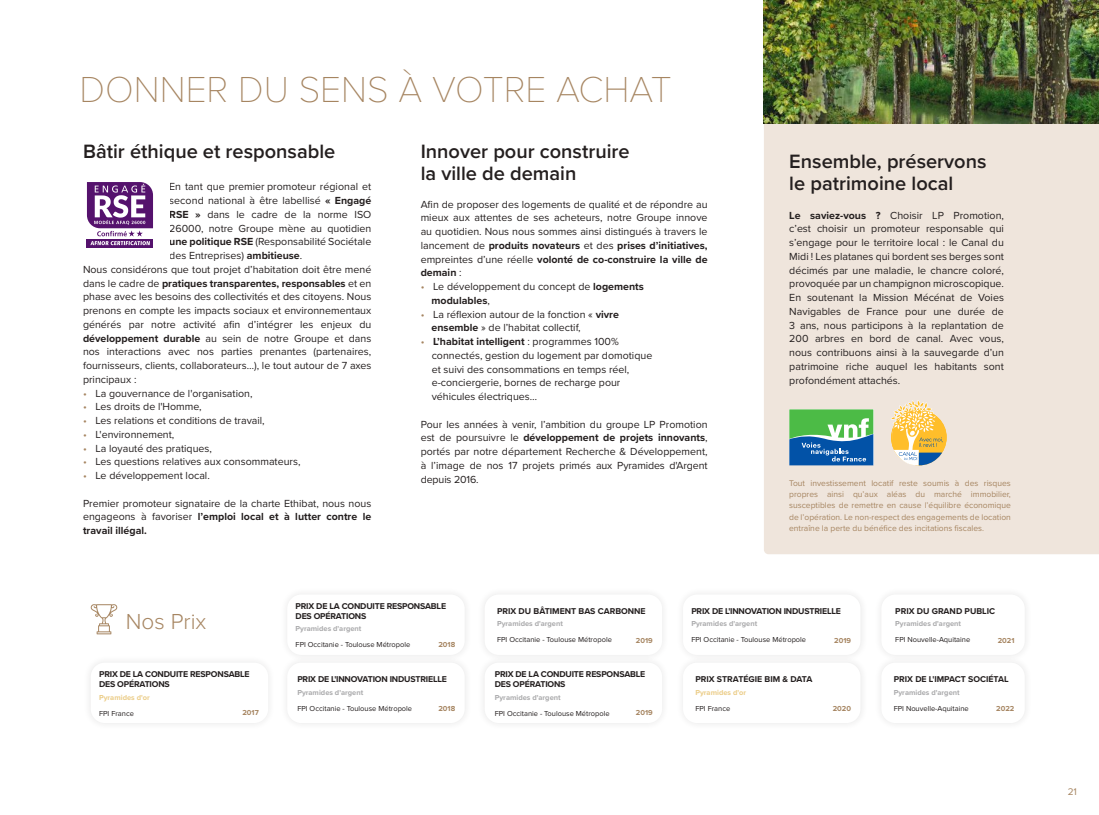
<style>
.page{position:relative;width:1099px;height:815px;background:#fff}
.page>*{position:absolute;margin:0;border:0;box-sizing:border-box;transform-origin:0 0}
.t1{font:100 37.5px "Proxima Nova T";color:#a68561}
.t2{font:300 22.5px "Proxima Nova";color:#a68561}
.t3{font:600 20px/22.5px "Proxima Nova";color:#241f1f}
.t4{font:10.62px/13.8px "Proxima Nova";color:#241f1f;text-align:justify}
.t5{font:700 10.62px "Proxima Nova";color:#241f1f}
.t6{font:10px "Proxima Nova";color:#a68561}
.t7{font:700 8.75px/10px "Proxima Nova";letter-spacing:-.02em;color:#241f1f}
.t8{font:700 8.75px "Proxima Nova";color:#241f1f}
.t9{font:8.5px/11.2px "Proxima Nova";color:#a68561;text-align:justify}
.t10{font:7.5px "Proxima Nova";color:#241f1f}
.t11{font:700 7.5px "Proxima Nova";color:#aaaaac}
.t12{font:700 7.5px "Proxima Nova";color:#a68561}
.t13{font:700 7.5px "Proxima Nova";color:#ebcc87}
.s1{font-weight:700}
.s2{font-weight:400}
.s3{color:#a68561}
</style>
<div class="page">
<svg style="left:87px;top:245px;width:66px;height:2px"></svg>
<svg style="left:87px;top:182px;width:66px;height:63px"></svg>
<div style="left:764px;top:124px;width:334px;height:430px;background:#efe5dc"></div>
<img style="left:763px;top:0;width:335px;height:124px">
<svg style="left:890px;top:401px;width:56px;height:65px"></svg>
<svg style="left:789px;top:409px;width:84px;height:56px"></svg>
<div style="left:873px;top:655px;width:159px;height:76px;background:#fbfbfb"></div>
<div style="left:881px;top:663px;width:143px;height:60px;background:#fff;border-radius:14px"></div>
<div style="left:873px;top:587px;width:159px;height:76px;background:#f9f9f9"></div>
<div style="left:881px;top:594px;width:143px;height:61px;background:#fff;border-radius:14px"></div>
<div style="left:675px;top:655px;width:192px;height:76px;background:#fafafa"></div>
<div style="left:683px;top:663px;width:177px;height:60px;background:#fff;border-radius:14px"></div>
<div style="left:675px;top:587px;width:192px;height:76px;background:#f8f7f7"></div>
<div style="left:683px;top:594px;width:177px;height:61px;background:#fff;border-radius:14px"></div>
<div style="left:477px;top:587px;width:192px;height:76px;background:#fbfbfb"></div>
<div style="left:484px;top:594px;width:178px;height:61px;background:#fff;border-radius:14px"></div>
<div style="left:477px;top:655px;width:192px;height:76px;background:#f8f8f8"></div>
<div style="left:484px;top:663px;width:178px;height:60px;background:#fff;border-radius:14px"></div>
<svg style="left:91px;top:604px;width:26px;height:30px"></svg>
<div style="left:83px;top:655px;width:193px;height:76px;background:#fbfbfb"></div>
<div style="left:91px;top:663px;width:177px;height:60px;background:#fff;border-radius:14px"></div>
<div style="left:279px;top:655px;width:193px;height:76px;background:#fbfbfb"></div>
<div style="left:287px;top:663px;width:177px;height:60px;background:#fff;border-radius:14px"></div>
<div style="left:279px;top:587px;width:193px;height:76px;background:#f8f8f8"></div>
<div style="left:287px;top:594px;width:177px;height:61px;background:#fff;border-radius:14px"></div>
<h1 class="t1" style="left:80px;top:61px;width:593px">DONNER DU SENS À VOTRE ACHAT</h1>
<h3 class="t3" style="left:83px;top:139px;width:254px">Bâtir éthique et responsable</h3>
<p class="t4" style="left:169px;top:179px;width:203px">En tant que premier promoteur régional et</p>
<p class="t4" style="left:169px;top:193px;width:203px">second national à être labellisé <span class="s1">« Engagé</span></p>
<p class="t4" style="left:169px;top:207px;width:203px"><span class="s1">RSE »</span> dans le cadre de la norme ISO</p>
<p class="t4" style="left:169px;top:221px;width:203px">26000, notre Groupe mène au quotidien</p>
<p class="t4" style="left:169px;top:234px;width:203px"><span class="s1">une politique RSE</span> (Responsabilité Sociétale</p>
<p class="t4" style="left:169px;top:248px;width:134px">des Entreprises) <span class="s1">ambitieuse</span>.</p>
<p class="t4" style="left:83px;top:262px;width:290px">Nous considérons que tout projet d’habitation doit être mené</p>
<p class="t5" style="left:83px;top:275px;width:290px"><span class="s2">dans le cadre de</span> pratiques transparentes, responsables <span class="s2">et en</span></p>
<p class="t4" style="left:83px;top:289px;width:290px">phase avec les besoins des collectivités et des citoyens. Nous</p>
<p class="t4" style="left:83px;top:303px;width:290px">prenons en compte les impacts sociaux et environnementaux</p>
<p class="t4" style="left:83px;top:317px;width:290px">générés par notre activité afin d’intégrer les enjeux du</p>
<p class="t4" style="left:83px;top:331px;width:290px"><span class="s1">développement durable</span> au sein de notre Groupe et dans</p>
<p class="t4" style="left:83px;top:344px;width:290px">nos interactions avec nos parties prenantes (partenaires,</p>
<p class="t4" style="left:83px;top:358px;width:290px">fournisseurs, clients, collaborateurs…), le tout autour de 7 axes</p>
<p class="t4" style="left:83px;top:372px;width:55px">principaux :</p>
<p class="t4" style="left:83px;top:386px;width:171px"><span class="s3">•</span> La gouvernance de l'organisation,</p>
<p class="t4" style="left:83px;top:399px;width:120px"><span class="s3">•</span> Les droits de l'Homme,</p>
<p class="t4" style="left:83px;top:413px;width:183px"><span class="s3">•</span> Les relations et conditions de travail,</p>
<p class="t4" style="left:83px;top:427px;width:93px"><span class="s3">•</span> L'environnement,</p>
<p class="t4" style="left:83px;top:441px;width:130px"><span class="s3">•</span> La loyauté des pratiques,</p>
<p class="t4" style="left:83px;top:454px;width:219px"><span class="s3">•</span> Les questions relatives aux consommateurs,</p>
<p class="t4" style="left:83px;top:468px;width:128px"><span class="s3">•</span> Le développement local.</p>
<p class="t4" style="left:83px;top:496px;width:290px">Premier promoteur signataire de la charte Ethibat, nous nous engageons à favoriser <span class="s1">l’emploi local et à lutter contre le travail illégal.</span></p>
<h3 class="t3" style="left:421px;top:139px;width:210px">Innover pour construire la ville de demain</h3>
<p class="t4" style="left:421px;top:197px;width:288px">Afin de proposer des logements de qualité et de répondre au mieux aux attentes de ses acheteurs, notre Groupe innove au quotidien. Nous nous sommes ainsi distingués à travers le lancement de <span class="s1">produits novateurs</span> et des <span class="s1">prises d’initiatives, </span>empreintes d’une réelle <span class="s1">volonté de co-construire la ville de demain</span> :</p>
<p class="t4" style="left:431px;top:279px;width:214px;text-indent:-11px"><span class="s3">•</span> Le développement du concept de <span class="s1">logements modulables</span>,</p>
<p class="t4" style="left:431px;top:307px;width:189px;text-indent:-11px"><span class="s3">•</span> La réflexion autour de la fonction « <span class="s1">vivre ensemble</span> » de l’habitat collectif,</p>
<p class="t4" style="left:431px;top:334px;width:222px;text-align:left;text-indent:-11px"><span class="s3">•</span> <span class="s1">L’habitat intelligent</span> : programmes 100% connectés, gestion du logement par domotique et suivi des consommations en temps réel, e-conciergerie, bornes de recharge pour véhicules électriques…</p>
<p class="t4" style="left:421px;top:417px;width:288px">Pour les années à venir, l’ambition du groupe LP Promotion est de poursuivre le <span class="s1">développement de projets innovants</span>, portés par notre département Recherche &amp; Développement, à l’image de nos 17 projets primés aux Pyramides d'Argent depuis 2016.</p>
<h3 class="t3" style="left:789px;top:149px;width:199px">Ensemble, préservons le patrimoine local</h3>
<p class="t4" style="left:789px;top:208px;width:216px"><span class="s1">Le saviez-vous ?</span> Choisir LP Promotion, c’est choisir un promoteur responsable qui s’engage pour le territoire local : le Canal du Midi ! Les platanes qui bordent ses berges sont décimés par une maladie, le chancre coloré, provoquée par un champignon microscopique.<br>En soutenant la Mission Mécénat de Voies Navigables de France pour une durée de 3 ans, nous participons à la replantation de 200 arbres en bord de canal. Avec vous, nous contribuons ainsi à la sauvegarde d’un patrimoine riche auquel les habitants sont profondément attachés.</p>
<p class="t9" style="left:789px;top:477px;width:223px">Tout investissement locatif reste soumis à des risques propres ainsi qu’aux aléas du marché immobilier, susceptibles de remettre en cause l’équilibre économique de l’opération. Le non-respect des engagements de location entraîne la perte du bénéfice des incitations fiscales.</p>
<h2 class="t2" style="left:126px;top:605px;width:82px">Nos Prix</h2>
<p class="t7" style="left:99px;top:669px;width:152px">PRIX DE LA CONDUITE RESPONSABLE<br>DES OPÉRATIONS</p>
<p class="t13" style="left:99px;top:691px;width:52px">Pyramides d'or</p>
<p class="t10" style="left:99px;top:707px;width:36px">FPI France</p>
<p class="t12" style="left:242px;top:707px;width:18px">2017</p>
<p class="t7" style="left:295px;top:601px;width:152px">PRIX DE LA CONDUITE RESPONSABLE<br>DES OPÉRATIONS</p>
<p class="t11" style="left:295px;top:623px;width:67px">Pyramides d'argent</p>
<p class="t10" style="left:295px;top:639px;width:116px">FPI Occitanie - Toulouse Métropole</p>
<p class="t12" style="left:438px;top:639px;width:18px">2018</p>
<p class="t7" style="left:297px;top:674px;width:151px">PRIX DE L'INNOVATION INDUSTRIELLE</p>
<p class="t11" style="left:297px;top:686px;width:67px">Pyramides d'argent</p>
<p class="t10" style="left:297px;top:702px;width:116px">FPI Occitanie - Toulouse Métropole</p>
<p class="t12" style="left:438px;top:703px;width:18px">2018</p>
<p class="t8" style="left:497px;top:604px;width:150px">PRIX DU BÂTIMENT BAS CARBONNE</p>
<p class="t11" style="left:497px;top:618px;width:67px">Pyramides d'argent</p>
<p class="t10" style="left:497px;top:634px;width:116px">FPI Occitanie - Toulouse Métropole</p>
<p class="t12" style="left:636px;top:635px;width:18px">2019</p>
<p class="t7" style="left:495px;top:669px;width:152px">PRIX DE LA CONDUITE RESPONSABLE<br>DES OPÉRATIONS</p>
<p class="t11" style="left:495px;top:691px;width:67px">Pyramides d'argent</p>
<p class="t10" style="left:495px;top:707px;width:116px">FPI Occitanie - Toulouse Métropole</p>
<p class="t12" style="left:636px;top:707px;width:18px">2019</p>
<p class="t7" style="left:691px;top:606px;width:151px">PRIX DE L'INNOVATION INDUSTRIELLE</p>
<p class="t11" style="left:691px;top:618px;width:67px">Pyramides d'argent</p>
<p class="t10" style="left:691px;top:634px;width:116px">FPI Occitanie - Toulouse Métropole</p>
<p class="t12" style="left:834px;top:635px;width:18px">2019</p>
<p class="t8" style="left:695px;top:673px;width:118px">PRIX STRATÉGIE BIM &amp; DATA</p>
<p class="t13" style="left:695px;top:686px;width:52px">Pyramides d'or</p>
<p class="t10" style="left:695px;top:702px;width:36px">FPI France</p>
<p class="t12" style="left:832px;top:703px;width:20px">2020</p>
<p class="t8" style="left:895px;top:604px;width:101px">PRIX DU GRAND PUBLIC</p>
<p class="t11" style="left:895px;top:618px;width:67px">Pyramides d'argent</p>
<p class="t10" style="left:895px;top:634px;width:76px">FPI Nouvelle-Aquitaine</p>
<p class="t12" style="left:997px;top:635px;width:18px">2021</p>
<p class="t8" style="left:893px;top:673px;width:116px">PRIX DE L'IMPACT SOCIÉTAL</p>
<p class="t11" style="left:893px;top:686px;width:67px">Pyramides d'argent</p>
<p class="t10" style="left:893px;top:702px;width:76px">FPI Nouvelle-Aquitaine</p>
<p class="t12" style="left:996px;top:703px;width:20px">2022</p>
<p class="t6" style="left:1067px;top:785px;width:11px">21</p>
</div>
